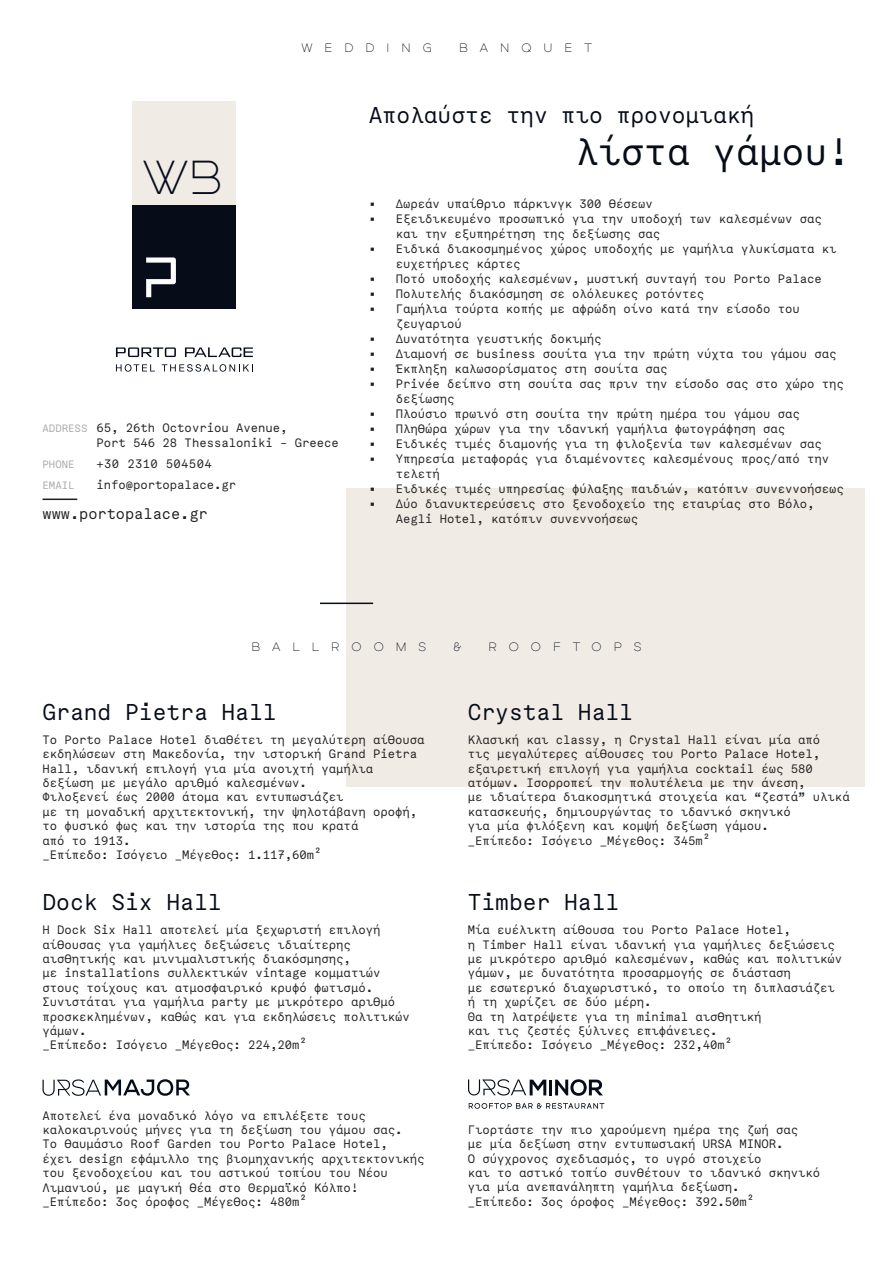
<style>
.page{position:relative;width:893px;height:1263px;background:#fff}
.page>*{position:absolute;margin:0;border:0;box-sizing:border-box;transform-origin:0 0}
.t1{font:46.95px "Dual 300";color:#060d19}
.t2{font:37.5px "BB Studio Pro Mono";color:#060d19}
.t3{font:22.5px "BB Studio Pro Mono";color:#060d19}
.t4{font:15px "BB Studio Pro Mono";color:#231f20}
.t5{font:12px/14.4px "BB Studio Pro Mono";color:#231f20}
.t6{font:12px "Dual 300";letter-spacing:1em;color:#060d19}
.t7{font:12px "BB Studio Pro Mono";letter-spacing:.03em;color:#231f20}
.t8{font:10.5px "BB Studio Pro Mono";color:#a8a9ad}
.s1{font-size:10.5px;color:#a8a9ad}
</style>
<div class="page">
<div style="left:347px;top:488px;width:518px;height:299px;background:#f1ebe6"></div>
<div style="left:132px;top:205px;width:104px;height:104px;background:#060d19"></div>
<svg style="left:146px;top:257px;width:30px;height:40px"></svg>
<svg style="left:116px;top:347px;width:60px;height:10px"></svg>
<svg style="left:185px;top:347px;width:68px;height:10px"></svg>
<svg style="left:116px;top:364px;width:39px;height:8px"></svg>
<svg style="left:162px;top:364px;width:91px;height:8px"></svg>
<div style="left:132px;top:101px;width:104px;height:104px;background:#f1ebe6"></div>
<svg style="left:43px;top:1079px;width:147px;height:17px"></svg>
<svg style="left:469px;top:1103px;width:135px;height:6px"></svg>
<hr style="left:549px;top:1079px;width:3px;height:16px;background:#060d19">
<svg style="left:555px;top:1079px;width:48px;height:17px"></svg>
<svg style="left:468px;top:1079px;width:78px;height:17px"></svg>
<hr style="left:320px;top:603px;width:53px;height:1px;background:#060d19">
<hr style="left:43px;top:498px;width:34px;height:2px;background:#231f20">
<p class="t6" style="left:301px;top:41px;width:132px">WEDDING</p>
<p class="t6" style="left:459px;top:41px;width:134px">BANQUET</p>
<h1 class="t1" style="left:143px;top:150px;width:81px">WB</h1>
<p class="t5" style="left:97px;top:421px;width:244px;text-indent:-54px"><span class="s1">ADDRESS</span> 65, 26th Octovriou Avenue,<br>Port 546 28 Thessaloniki - Greece</p>
<p class="t8" style="left:43px;top:456px;width:34px">PHONE</p>
<p class="t7" style="left:97px;top:454px;width:117px">+30 2310 504504</p>
<p class="t8" style="left:43px;top:477px;width:34px">EMAIL</p>
<p class="t5" style="left:97px;top:477px;width:141px">info@portopalace.gr</p>
<p class="t4" style="left:43px;top:502px;width:167px">www.portopalace.gr</p>
<h3 class="t3" style="left:369px;top:97px;width:387px">Απολαύστε την πιο προνομιακή</h3>
<h2 class="t2" style="left:575px;top:122px;width:277px">λίστα γάμου!</h2>
<p class="t5" style="left:369px;top:196px;width:286px">• Δωρεάν υπαίθριο πάρκινγκ 300 θέσεων</p>
<p class="t5" style="left:396px;top:211px;width:427px;line-height:15px;text-indent:-27px">• Εξειδικευμένο προσωπικό για την υποδοχή των καλεσμένων σας και την εξυπηρέτηση της δεξίωσης σας</p>
<p class="t5" style="left:396px;top:241px;width:442px;line-height:15px;text-indent:-27px">• Ειδικά διακοσμημένος χώρος υποδοχής με γαμήλια γλυκίσματα κι ευχετήριες κάρτες</p>
<p class="t5" style="left:369px;top:271px;width:454px">• Ποτό υποδοχής καλεσμένων, μυστική συνταγή του Porto Palace</p>
<p class="t5" style="left:369px;top:286px;width:337px">• Πολυτελής διακόσμηση σε ολόλευκες ροτόντες</p>
<p class="t5" style="left:396px;top:301px;width:405px;line-height:15px;text-indent:-27px">• Γαμήλια τούρτα κοπής με αφρώδη οίνο κατά την είσοδο του ζευγαριού</p>
<p class="t5" style="left:369px;top:331px;width:234px">• Δυνατότητα γευστικής δοκιμής</p>
<p class="t5" style="left:369px;top:346px;width:469px">• Διαμονή σε business σουίτα για την πρώτη νύχτα του γάμου σας</p>
<p class="t5" style="left:369px;top:361px;width:300px">• Έκπληξη καλωσορίσματος στη σουίτα σας</p>
<p class="t5" style="left:396px;top:376px;width:449px;line-height:15px;text-indent:-27px">• Privée δείπνο στη σουίτα σας πριν την είσοδο σας στο χώρο της δεξίωσης</p>
<p class="t5" style="left:369px;top:406px;width:432px">• Πλούσιο πρωινό στη σουίτα την πρώτη ημέρα του γάμου σας</p>
<p class="t5" style="left:369px;top:421px;width:418px">• Πληθώρα χώρων για την ιδανική γαμήλια φωτογράφηση σας</p>
<p class="t5" style="left:369px;top:436px;width:454px">• Ειδικές τιμές διαμονής για τη φιλοξενία των καλεσμένων σας</p>
<p class="t5" style="left:396px;top:451px;width:435px;line-height:15px;text-indent:-27px">• Υπηρεσία μεταφοράς για διαμένοντες καλεσμένους προς/από την τελετή</p>
<p class="t5" style="left:369px;top:481px;width:476px">• Ειδικές τιμές υπηρεσίας φύλαξης παιδιών, κατόπιν συνεννοήσεως</p>
<p class="t5" style="left:396px;top:496px;width:420px;line-height:15px;text-indent:-27px">• Δύο διανυκτερεύσεις στο ξενοδοχείο της εταιρίας στο Βόλο,<br>Aegli Hotel, κατόπιν συνεννοήσεως</p>
<p class="t6" style="left:251px;top:639px;width:176px">BALLROOMS</p>
<p class="t6" style="left:453px;top:639px;width:9px">&amp;</p>
<p class="t6" style="left:489px;top:639px;width:154px">ROOFTOPS</p>
<h3 class="t3" style="left:43px;top:694px;width:236px">Grand Pietra Hall</h3>
<p class="t5" style="left:43px;top:732px;width:383px">Το Porto Palace Hotel διαθέτει τη μεγαλύτερη αίθουσα εκδηλώσεων στη Μακεδονία, την ιστορική Grand Pietra Hall, ιδανική επιλογή για μία ανοιχτή γαμήλια δεξίωση με μεγάλο αριθμό καλεσμένων.<br>Φιλοξενεί έως 2000 άτομα και εντυπωσιάζει<br>με τη μοναδική αρχιτεκτονική, την ψηλοτάβανη οροφή, το φυσικό φως και την ιστορία της που κρατά<br>από το 1913.<br>_Επίπεδο: Ισόγειο _Μέγεθος: 1.117,60m²</p>
<h3 class="t3" style="left:43px;top:885px;width:181px">Dock Six Hall</h3>
<p class="t5" style="left:43px;top:923px;width:369px">Η Dock Six Hall αποτελεί μία ξεχωριστή επιλογή αίθουσας για γαμήλιες δεξιώσεις ιδιαίτερης αισθητικής και μινιμαλιστικής διακόσμησης,<br>με installations συλλεκτικών vintage κομματιών στους τοίχους και ατμοσφαιρικό κρυφό φωτισμό.<br>Συνιστάται για γαμήλια party με μικρότερο αριθμό προσκεκλημένων, καθώς και για εκδηλώσεις πολιτικών γάμων.<br>_Επίπεδο: Ισόγειο _Μέγεθος: 224,20m²</p>
<p class="t5" style="left:43px;top:1108px;width:383px">Αποτελεί ένα μοναδικό λόγο να επιλέξετε τους καλοκαιρινούς μήνες για τη δεξίωση του γάμου σας.<br>Το θαυμάσιο Roof Garden του Porto Palace Hotel,<br>έχει design εφάμιλλο της βιομηχανικής αρχιτεκτονικής του ξενοδοχείου και του αστικού τοπίου του Νέου Λιμανιού, με μαγική θέα στο Θερμαϊκό Κόλπο! _Επίπεδο: 3ος όροφος _Μέγεθος: 480m²</p>
<h3 class="t3" style="left:468px;top:694px;width:167px">Crystal Hall</h3>
<p class="t5" style="left:468px;top:732px;width:383px">Κλασική και classy, η Crystal Hall είναι μία από<br>τις μεγαλύτερες αίθουσες του Porto Palace Hotel, εξαιρετική επιλογή για γαμήλια cocktail έως 580 ατόμων. Ισορροπεί την πολυτέλεια με την άνεση,<br>με ιδιαίτερα διακοσμητικά στοιχεία και “ζεστά” υλικά κατασκευής, δημιουργώντας το ιδανικό σκηνικό<br>για μία φιλόξενη και κομψή δεξίωση γάμου.<br>_Επίπεδο: Ισόγειο _Μέγεθος: 345m²</p>
<h3 class="t3" style="left:468px;top:885px;width:153px">Timber Hall</h3>
<p class="t5" style="left:468px;top:923px;width:376px">Μία ευέλικτη αίθουσα του Porto Palace Hotel,<br>η Timber Hall είναι ιδανική για γαμήλιες δεξιώσεις με μικρότερο αριθμό καλεσμένων, καθώς και πολιτικών γάμων, με δυνατότητα προσαρμογής σε διάσταση<br>με εσωτερικό διαχωριστικό, το οποίο τη διπλασιάζει ή τη χωρίζει σε δύο μέρη.<br>Θα τη λατρέψετε για τη minimal αισθητική<br>και τις ζεστές ξύλινες επιφάνειες.<br>_Επίπεδο: Ισόγειο _Μέγεθος: 232,40m²</p>
<p class="t5" style="left:468px;top:1122px;width:354px">Γιορτάστε την πιο χαρούμενη ημέρα της ζωή σας<br>με μία δεξίωση στην εντυπωσιακή URSA MINOR.<br>Ο σύγχρονος σχεδιασμός, το υγρό στοιχείο<br>και το αστικό τοπίο συνθέτουν το ιδανικό σκηνικό για μία ανεπανάληπτη γαμήλια δεξίωση.<br>_Επίπεδο: 3ος όροφος _Μέγεθος: 392.50m²</p>
</div>
